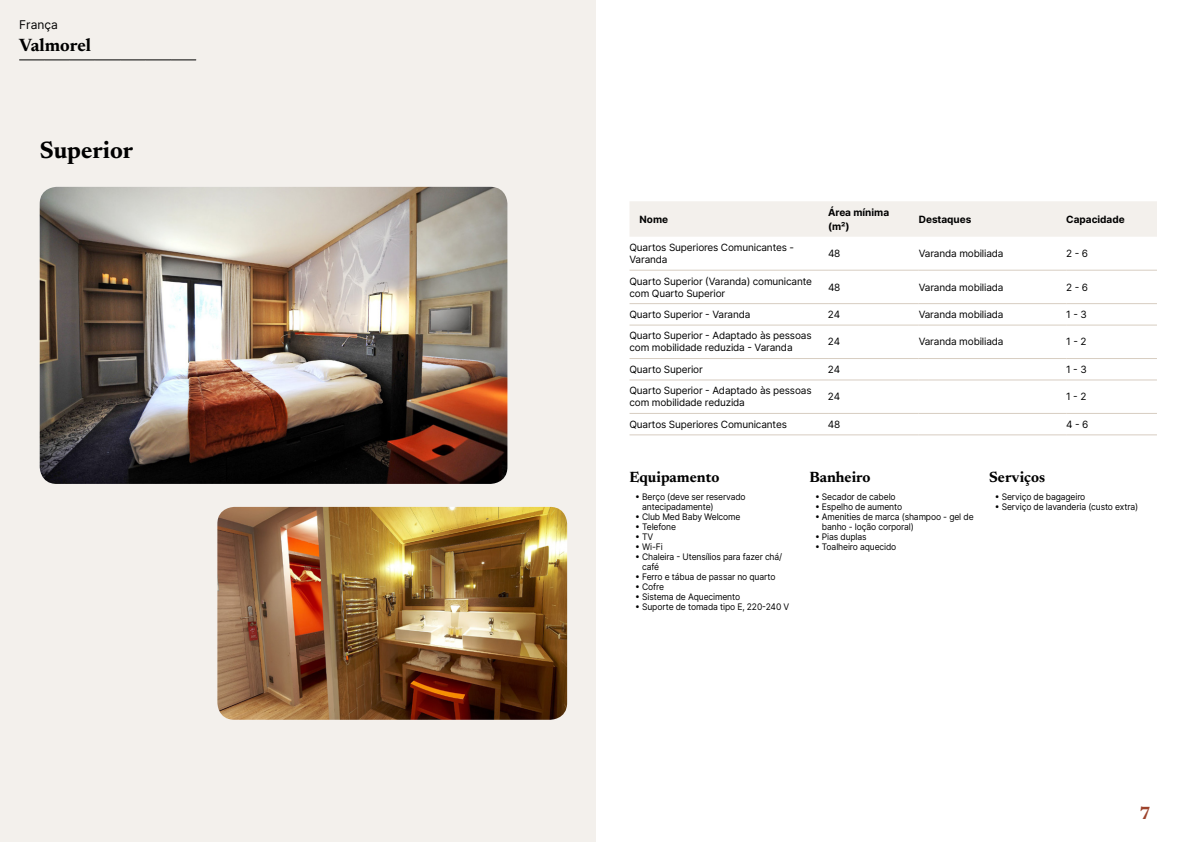
<style>
.page{position:relative;width:1191px;height:842px;background:#fff}
.page>*{position:absolute;margin:0;border:0;box-sizing:border-box;transform-origin:0 0}
.t1{font:700 24px "Newsreader 24 pt";color:#000}
.t2{font:700 18px "Newsreader 24 pt";color:#000}
.t3{font:700 18px "Newsreader 24 pt";color:#9d432c}
.t4{font:700 15px "Newsreader 24 pt";color:#000}
.t5{font:12px "Inter";color:#000}
.t6{font:10px/12px "Inter";letter-spacing:-.015em;color:#000}
.t7{font:700 10px/14px "Inter";color:#000}
.t8{font:9px/10px "Inter";letter-spacing:-.015em;color:#000;scale:.95 1}
</style>
<div class="page">
<div style="left:0;top:0;width:595px;height:842px;background:#f3f0ec"></div>
<img style="left:40px;top:187px;width:467px;height:297px">
<img style="left:217px;top:507px;width:350px;height:213px">
<svg style="left:20px;top:60px;width:176px;height:1px"></svg>
<div style="left:630px;top:201px;width:527px;height:36px;background:#f3f0ec"></div>
<hr style="left:629px;top:270px;width:199px;height:1px;background:#d7cdc1">
<hr style="left:828px;top:270px;width:90px;height:1px;background:#d7cdc1">
<hr style="left:918px;top:270px;width:148px;height:1px;background:#d7cdc1">
<hr style="left:1066px;top:270px;width:91px;height:1px;background:#d7cdc1">
<hr style="left:629px;top:303px;width:199px;height:1px;background:#d7cdc1">
<hr style="left:828px;top:303px;width:90px;height:1px;background:#d7cdc1">
<hr style="left:918px;top:303px;width:148px;height:1px;background:#d7cdc1">
<hr style="left:1066px;top:303px;width:91px;height:1px;background:#d7cdc1">
<hr style="left:629px;top:325px;width:199px;height:1px;background:#d7cdc1">
<hr style="left:828px;top:325px;width:90px;height:1px;background:#d7cdc1">
<hr style="left:918px;top:325px;width:148px;height:1px;background:#d7cdc1">
<hr style="left:1066px;top:325px;width:91px;height:1px;background:#d7cdc1">
<hr style="left:629px;top:358px;width:199px;height:1px;background:#d7cdc1">
<hr style="left:828px;top:358px;width:90px;height:1px;background:#d7cdc1">
<hr style="left:918px;top:358px;width:148px;height:1px;background:#d7cdc1">
<hr style="left:1066px;top:358px;width:91px;height:1px;background:#d7cdc1">
<hr style="left:629px;top:379px;width:199px;height:1px;background:#d7cdc1">
<hr style="left:828px;top:379px;width:90px;height:1px;background:#d7cdc1">
<hr style="left:918px;top:379px;width:148px;height:1px;background:#d7cdc1">
<hr style="left:1066px;top:379px;width:91px;height:1px;background:#d7cdc1">
<hr style="left:629px;top:413px;width:199px;height:1px;background:#d7cdc1">
<hr style="left:828px;top:413px;width:90px;height:1px;background:#d7cdc1">
<hr style="left:918px;top:413px;width:148px;height:1px;background:#d7cdc1">
<hr style="left:1066px;top:413px;width:91px;height:1px;background:#d7cdc1">
<hr style="left:629px;top:434px;width:199px;height:1px;background:#d7cdc1">
<hr style="left:828px;top:434px;width:90px;height:1px;background:#d7cdc1">
<hr style="left:918px;top:434px;width:148px;height:1px;background:#d7cdc1">
<hr style="left:1066px;top:434px;width:91px;height:1px;background:#d7cdc1">
<p class="t5" style="left:19px;top:15px;width:40px">França</p>
<h2 class="t2" style="left:19px;top:32px;width:73px">Valmorel</h2>
<h1 class="t1" style="left:40px;top:133px;width:95px">Superior</h1>
<p class="t7" style="left:639px;top:212px;width:30px">Nome</p>
<p class="t7" style="left:828px;top:205px;width:63px">Área mínima (m²)</p>
<p class="t7" style="left:918px;top:212px;width:54px">Destaques</p>
<p class="t7" style="left:1066px;top:212px;width:60px">Capacidade</p>
<p class="t6" style="left:629px;top:241px;width:166px">Quartos Superiores Comunicantes -<br>Varanda</p>
<p class="t6" style="left:828px;top:247px;width:14px">48</p>
<p class="t6" style="left:918px;top:247px;width:86px">Varanda mobiliada</p>
<p class="t6" style="left:1066px;top:247px;width:23px">2 - 6</p>
<p class="t6" style="left:629px;top:275px;width:184px">Quarto Superior (Varanda) comunicante com Quarto Superior</p>
<p class="t6" style="left:828px;top:281px;width:14px">48</p>
<p class="t6" style="left:918px;top:281px;width:86px">Varanda mobiliada</p>
<p class="t6" style="left:1066px;top:281px;width:23px">2 - 6</p>
<p class="t6" style="left:629px;top:308px;width:122px">Quarto Superior - Varanda</p>
<p class="t6" style="left:828px;top:308px;width:14px">24</p>
<p class="t6" style="left:918px;top:308px;width:86px">Varanda mobiliada</p>
<p class="t6" style="left:1066px;top:308px;width:22px">1 - 3</p>
<p class="t6" style="left:629px;top:330px;width:184px">Quarto Superior - Adaptado às pessoas com mobilidade reduzida - Varanda</p>
<p class="t6" style="left:828px;top:336px;width:14px">24</p>
<p class="t6" style="left:918px;top:336px;width:86px">Varanda mobiliada</p>
<p class="t6" style="left:1066px;top:336px;width:22px">1 - 2</p>
<p class="t6" style="left:629px;top:363px;width:75px">Quarto Superior</p>
<p class="t6" style="left:828px;top:363px;width:14px">24</p>
<p class="t6" style="left:1066px;top:363px;width:22px">1 - 3</p>
<p class="t6" style="left:629px;top:384px;width:184px">Quarto Superior - Adaptado às pessoas com mobilidade reduzida</p>
<p class="t6" style="left:828px;top:390px;width:14px">24</p>
<p class="t6" style="left:1066px;top:390px;width:22px">1 - 2</p>
<p class="t6" style="left:629px;top:418px;width:159px">Quartos Superiores Comunicantes</p>
<p class="t6" style="left:828px;top:418px;width:14px">48</p>
<p class="t6" style="left:1066px;top:418px;width:24px">4 - 6</p>
<h3 class="t4" style="left:629px;top:466px;width:91px">Equipamento</h3>
<p class="t8" style="left:642px;top:492px;width:111px;text-indent:-7px">• Berço (deve ser reservado antecipadamente)</p>
<p class="t8" style="left:635px;top:512px;width:112px">• Club Med Baby Welcome</p>
<p class="t8" style="left:635px;top:522px;width:44px">• Telefone</p>
<p class="t8" style="left:635px;top:532px;width:21px">• TV</p>
<p class="t8" style="left:635px;top:542px;width:31px">• Wi-Fi</p>
<p class="t8" style="left:642px;top:552px;width:149px;text-indent:-7px">• Chaleira - Utensílios para fazer chá/ café</p>
<p class="t8" style="left:635px;top:572px;width:149px">• Ferro e tábua de passar no quarto</p>
<p class="t8" style="left:635px;top:582px;width:32px">• Cofre</p>
<p class="t8" style="left:635px;top:592px;width:112px">• Sistema de Aquecimento</p>
<p class="t8" style="left:635px;top:602px;width:164px">• Suporte de tomada tipo E, 220-240 V</p>
<h3 class="t4" style="left:809px;top:466px;width:63px">Banheiro</h3>
<p class="t8" style="left:815px;top:492px;width:86px">• Secador de cabelo</p>
<p class="t8" style="left:815px;top:502px;width:93px">• Espelho de aumento</p>
<p class="t8" style="left:822px;top:512px;width:161px;text-indent:-7px">• Amenities de marca (shampoo - gel de banho - loção corporal)</p>
<p class="t8" style="left:815px;top:532px;width:56px">• Pias duplas</p>
<p class="t8" style="left:815px;top:542px;width:87px">• Toalheiro aquecido</p>
<h3 class="t4" style="left:989px;top:466px;width:57px">Serviços</h3>
<p class="t8" style="left:994px;top:492px;width:97px">• Serviço de bagageiro</p>
<p class="t8" style="left:994px;top:502px;width:152px">• Serviço de lavanderia (custo extra)</p>
<h2 class="t3" style="left:1139px;top:800px;width:13px">7</h2>
</div>
